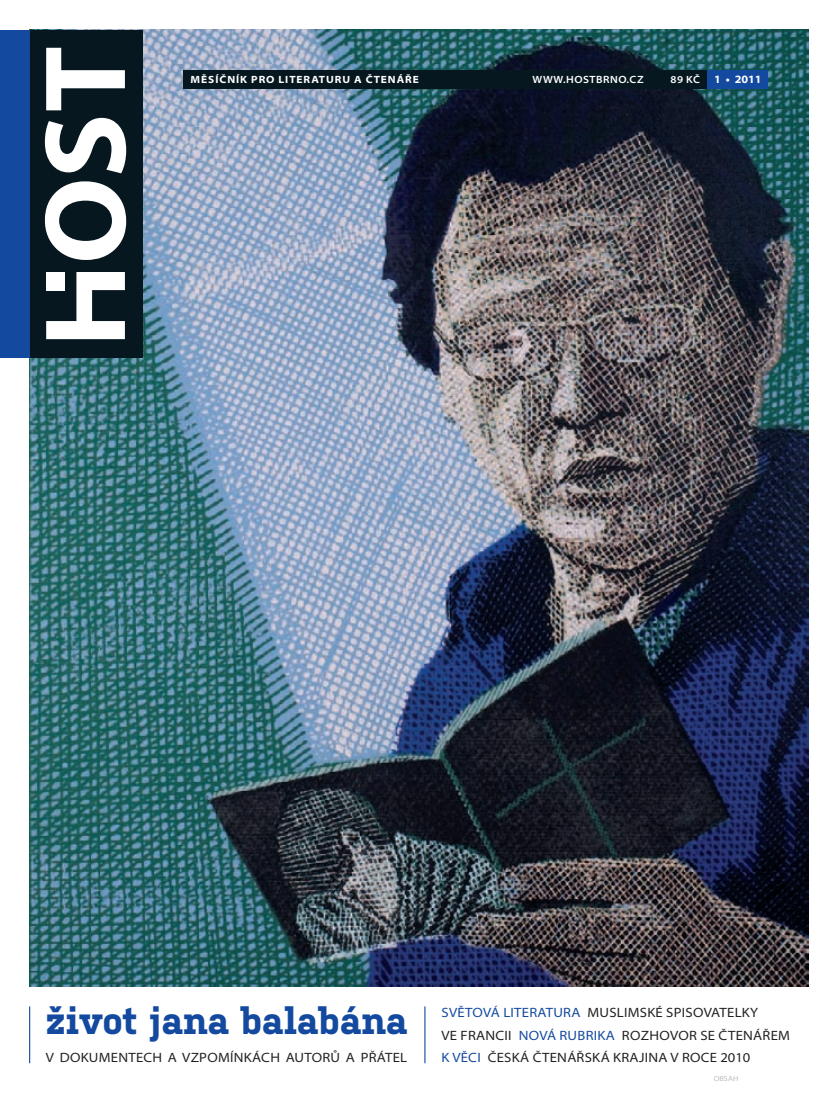
<style>
.page{position:relative;width:838px;height:1093px;background:#fff}
.page>*{position:absolute;margin:0;border:0;box-sizing:border-box;transform-origin:0 0}
.t1{font:700 37.5px "Kulturista";color:#13499f}
.t2{font:semi-expanded 13.5px/22.5px "Myriad Pro";letter-spacing:.02em;color:#231f20}
.t3{font:700 semi-expanded 11.25px "Myriad Pro";color:#fff}
.t4{font:700 semi-expanded 10.5px "Myriad Pro";letter-spacing:.09em;color:#fff}
.t5{font:600 semi-expanded 10.5px "Myriad Pro";letter-spacing:.05em;color:#fff}
.t6{font:semi-expanded 7.5px "Myriad Pro";color:#bcbdc0}
.s1{color:#13499f}
</style>
<div class="page">
<img style="left:30px;top:30px;width:778px;height:956px">
<div style="left:0;top:30px;width:30px;height:327px;background:#13499f"></div>
<div style="left:30px;top:30px;width:113px;height:327px;background:#071720"></div>
<svg style="left:45px;top:181px;width:81px;height:79px"></svg>
<svg style="left:45px;top:118px;width:81px;height:55px"></svg>
<svg style="left:46px;top:48px;width:79px;height:62px"></svg>
<svg style="left:46px;top:272px;width:79px;height:67px"></svg>
<div style="left:183px;top:70px;width:558px;height:18px;background:#071720"></div>
<div style="left:707px;top:70px;width:61px;height:18px;background:#13499f"></div>
<hr style="left:29px;top:1006px;width:1px;height:57px;background:#13499f">
<hr style="left:424px;top:1006px;width:1px;height:57px;background:#13499f">
<p class="t4" style="left:191px;top:73px;width:230px">MĚSÍČNÍK PRO LITERATURU A ČTENÁŘE</p>
<p class="t5" style="left:532px;top:73px;width:112px">WWW.HOSTBRNO.CZ</p>
<p class="t5" style="left:670px;top:73px;width:31px">89 KČ</p>
<p class="t3" style="left:714px;top:73px;width:49px">1 • 2011</p>
<p class="t1" style="left:46px;top:993px;width:363px">život jana balabána</p>
<p class="t2" style="left:46px;top:1046px;width:363px">V DOKUMENTECH A VZPOMÍNKÁCH AUTORŮ A PŘÁTEL</p>
<p class="t2" style="left:441px;top:1001px;width:350px"><span class="s1">SVĚTOVÁ LITERATURA</span> MUSLIMSKÉ SPISOVATELKY<br>VE FRANCII <span class="s1">NOVÁ RUBRIKA</span> ROZHOVOR SE ČTENÁŘEM<br><span class="s1">K VĚCI</span> ČESKÁ ČTENÁŘSKÁ KRAJINA V ROCE 2010</p>
<p class="t6" style="left:714px;top:1074px;width:26px">OBSAH</p>
</div>
